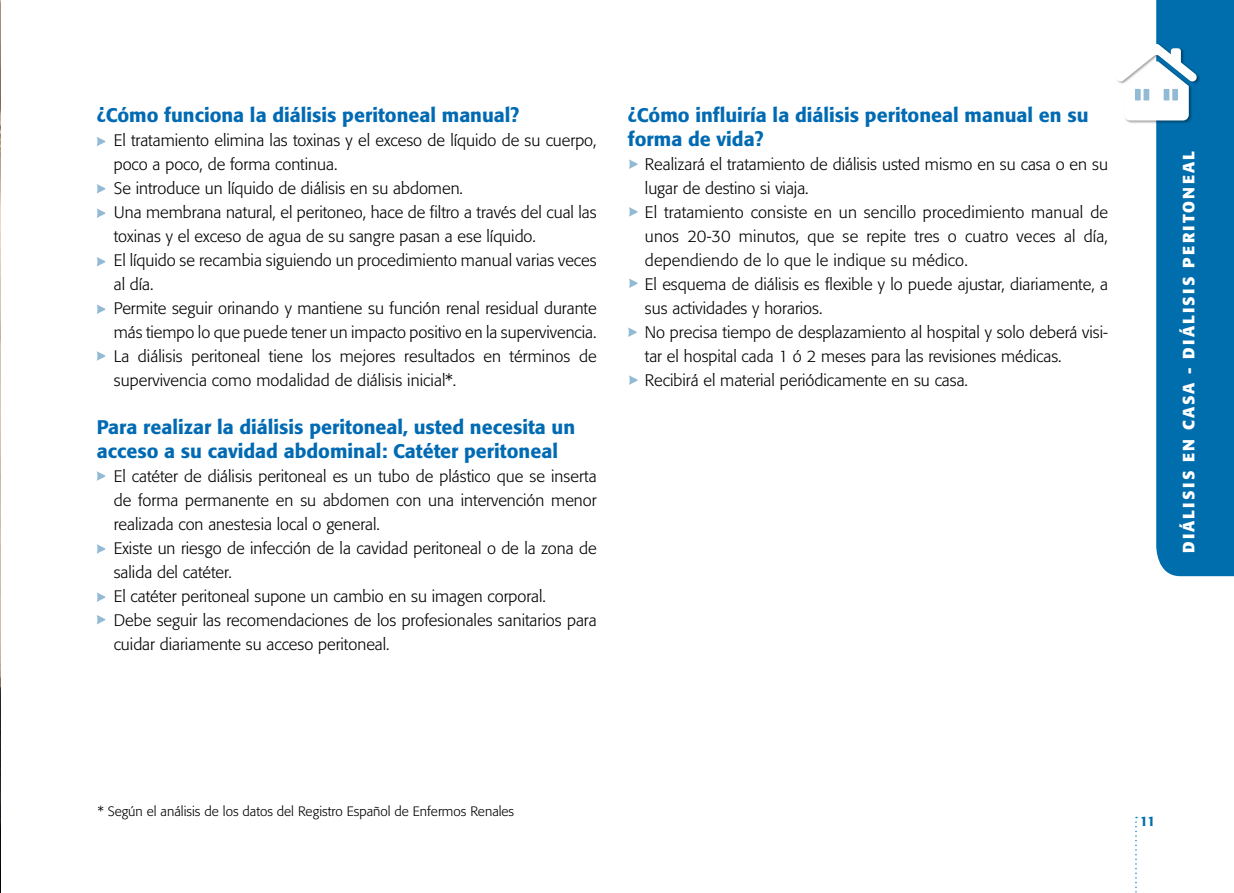
<style>
.page{position:relative;width:1234px;height:893px;background:#fff}
.page>*{position:absolute;margin:0;border:0;box-sizing:border-box;transform-origin:0 0}
.t1{font:500 19.5px/24px "Formata";color:#006ab3}
.t2{font:300 16.5px/24px "Formata";color:#000}
.t3{font:700 16.2px "Formata";letter-spacing:.145em;color:#fff}
.t4{font:300 13.5px "Formata";color:#000}
.t5{font:500 13.5px "Formata";color:#006dac}
</style>
<div class="page">
<img style="left:0;top:0;width:1px;height:893px">
<div style="left:1156px;top:0;width:77px;height:576px;background:#006dac"></div>
<svg style="left:97px;top:137px;width:9px;height:9px"></svg>
<svg style="left:97px;top:184px;width:9px;height:10px"></svg>
<svg style="left:97px;top:208px;width:9px;height:10px"></svg>
<svg style="left:97px;top:257px;width:9px;height:9px"></svg>
<svg style="left:97px;top:304px;width:9px;height:10px"></svg>
<svg style="left:97px;top:351px;width:9px;height:10px"></svg>
<svg style="left:97px;top:471px;width:9px;height:10px"></svg>
<svg style="left:97px;top:544px;width:9px;height:10px"></svg>
<svg style="left:97px;top:592px;width:9px;height:10px"></svg>
<svg style="left:97px;top:615px;width:9px;height:9px"></svg>
<svg style="left:629px;top:159px;width:9px;height:10px"></svg>
<svg style="left:629px;top:207px;width:9px;height:10px"></svg>
<svg style="left:629px;top:278px;width:9px;height:10px"></svg>
<svg style="left:628px;top:327px;width:9px;height:10px"></svg>
<svg style="left:629px;top:375px;width:9px;height:10px"></svg>
<svg style="left:1135px;top:817px;width:1px;height:76px"></svg>
<div style="left:1115px;top:43px;width:84px;height:81px;background:#000;opacity:.35"></div>
<svg style="left:1115px;top:44px;width:81px;height:76px"></svg>
<div style="left:1134px;top:89px;width:6px;height:11px;background:#93bad5"></div>
<div style="left:1143px;top:89px;width:5px;height:11px;background:#93bad5"></div>
<div style="left:1163px;top:89px;width:6px;height:11px;background:#93bad5"></div>
<svg style="left:1171px;top:89px;width:6px;height:11px"></svg>
<p class="t1" style="left:97px;top:103px;width:424px">¿Cómo funciona la diálisis peritoneal manual?</p>
<p class="t2" style="left:114px;top:129px;width:484px">El tratamiento elimina las toxinas y el exceso de líquido de su cuerpo, poco a poco, de forma continua.<br>Se introduce un líquido de diálisis en su abdomen.<br>Una membrana natural, el peritoneo, hace de filtro a través del cual las toxinas y el exceso de agua de su sangre pasan a ese líquido.<br>El líquido se recambia siguiendo un procedimiento manual varias veces al día.<br>Permite seguir orinando y mantiene su función renal residual durante más tiempo lo que puede tener un impacto positivo en la supervivencia.<br>La diálisis peritoneal tiene los mejores resultados en términos de supervivencia como modalidad de diálisis inicial*.</p>
<p class="t1" style="left:97px;top:415px;width:480px">Para realizar la diálisis peritoneal, usted necesita un acceso a su cavidad abdominal: Catéter peritoneal</p>
<p class="t2" style="left:114px;top:465px;width:484px">El catéter de diálisis peritoneal es un tubo de plástico que se inserta de forma permanente en su abdomen con una intervención menor realizada con anestesia local o general.<br>Existe un riesgo de infección de la cavidad peritoneal o de la zona de salida del catéter.<br>El catéter peritoneal supone un cambio en su imagen corporal.<br>Debe seguir las recomendaciones de los profesionales sanitarios para cuidar diariamente su acceso peritoneal.</p>
<p class="t1" style="left:627px;top:103px;width:462px">¿Cómo influiría la diálisis peritoneal manual en su forma de vida?</p>
<p class="t2" style="left:644px;top:153px;width:464px">Realizará el tratamiento de diálisis usted mismo en su casa o en su lugar de destino si viaja.<br>El tratamiento consiste en un sencillo procedimiento manual de unos 20-30 minutos, que se repite tres o cuatro veces al día, dependiendo de lo que le indique su médico.<br>El esquema de diálisis es flexible y lo puede ajustar, diariamente, a sus actividades y horarios.<br>No precisa tiempo de desplazamiento al hospital y solo deberá visi&shy;tar el hospital cada 1 ó 2 meses para las revisiones médicas.<br>Recibirá el material periódicamente en su casa.</p>
<p class="t3" style="left:1178px;top:553px;width:403px;rotate:-90deg">DIÁLISIS EN CASA - DIÁLISIS PERITONEAL</p>
<p class="t4" style="left:98px;top:803px;width:418px">* Según el análisis de los datos del Registro Español de Enfermos Renales</p>
<p class="t5" style="left:1139px;top:813px;width:17px">11</p>
</div>
